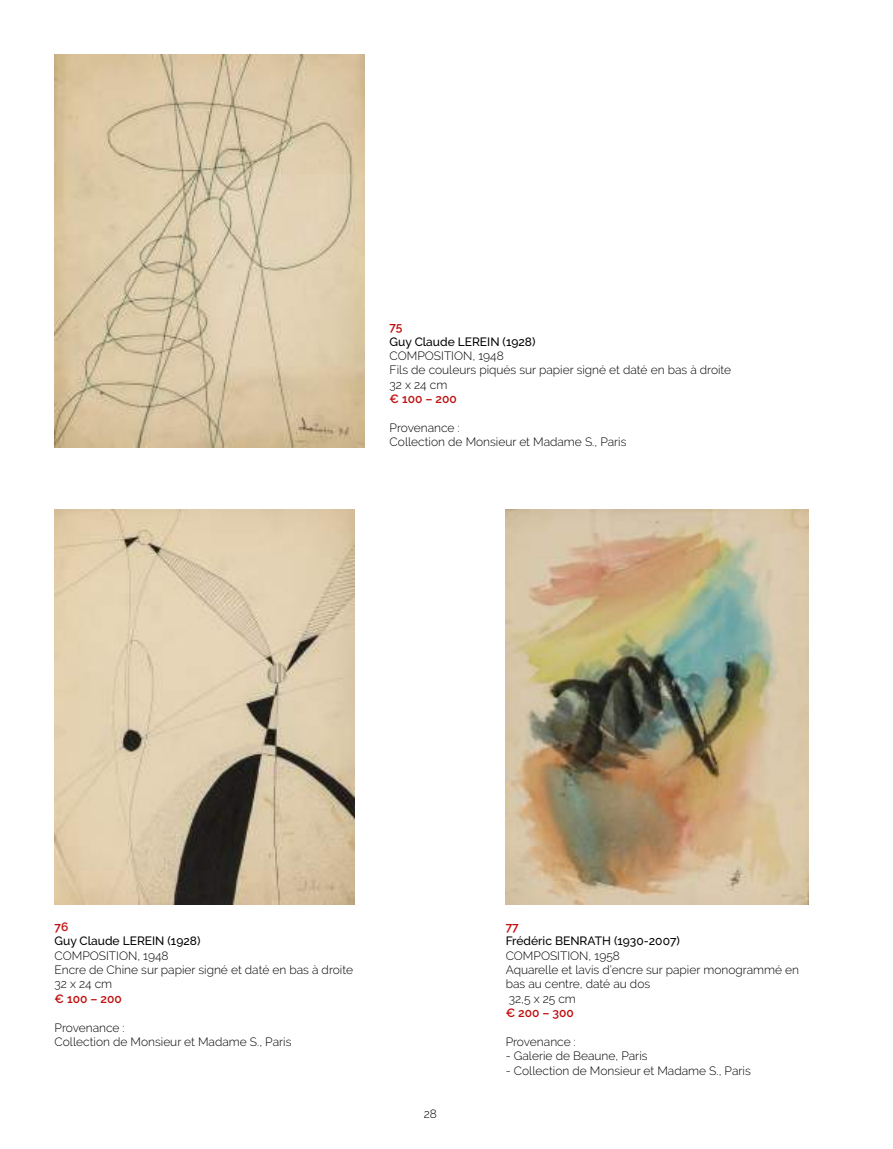
<style>
.page{position:relative;width:893px;height:1149px;background:#fff}
.page>*{position:absolute;margin:0;border:0;box-sizing:border-box;transform-origin:0 0}
.t1{font:300 12px/14.4px "Raleway";color:#000}
.t2{font:500 12px "Raleway";color:#000}
.t3{font:600 12px "Raleway";color:#c00d0d}
</style>
<div class="page">
<img style="left:54px;top:54px;width:310px;height:393px">
<img style="left:54px;top:509px;width:300px;height:395px">
<img style="left:506px;top:509px;width:302px;height:395px">
<p class="t3" style="left:390px;top:320px;width:14px">75</p>
<p class="t2" style="left:390px;top:334px;width:147px">Guy Claude LEREIN (1928)</p>
<p class="t1" style="left:390px;top:348px;width:343px">COMPOSITION, 1948<br>Fils de couleurs piqués sur papier signé et daté en bas à droite<br>32 x 24 cm</p>
<p class="t3" style="left:390px;top:392px;width:69px">€ 100 – 200</p>
<p class="t1" style="left:390px;top:420px;width:238px">Provenance :<br>Collection de Monsieur et Madame S., Paris</p>
<p class="t3" style="left:55px;top:919px;width:15px">76</p>
<p class="t2" style="left:55px;top:933px;width:147px">Guy Claude LEREIN (1928)</p>
<p class="t1" style="left:55px;top:947px;width:300px">COMPOSITION, 1948<br>Encre de Chine sur papier signé et daté en bas à droite<br>32 x 24 cm</p>
<p class="t3" style="left:55px;top:991px;width:69px">€ 100 – 200</p>
<p class="t1" style="left:55px;top:1019px;width:238px">Provenance :<br>Collection de Monsieur et Madame S., Paris</p>
<p class="t1" style="left:424px;top:1106px;width:15px">28</p>
<p class="t3" style="left:506px;top:919px;width:15px">77</p>
<p class="t2" style="left:506px;top:933px;width:176px">Frédéric BENRATH (1930-2007)</p>
<p class="t1" style="left:506px;top:947px;width:295px">COMPOSITION, 1958<br>Aquarelle et lavis d’encre sur papier monogrammé en bas au centre, daté au dos<br>32,5 x 25 cm</p>
<p class="t3" style="left:506px;top:1005px;width:70px">€ 200 – 300</p>
<p class="t1" style="left:506px;top:1034px;width:72px">Provenance :</p>
<p class="t1" style="left:506px;top:1048px;width:143px">- Galerie de Beaune, Paris</p>
<p class="t1" style="left:506px;top:1062px;width:247px">- Collection de Monsieur et Madame S., Paris</p>
</div>
